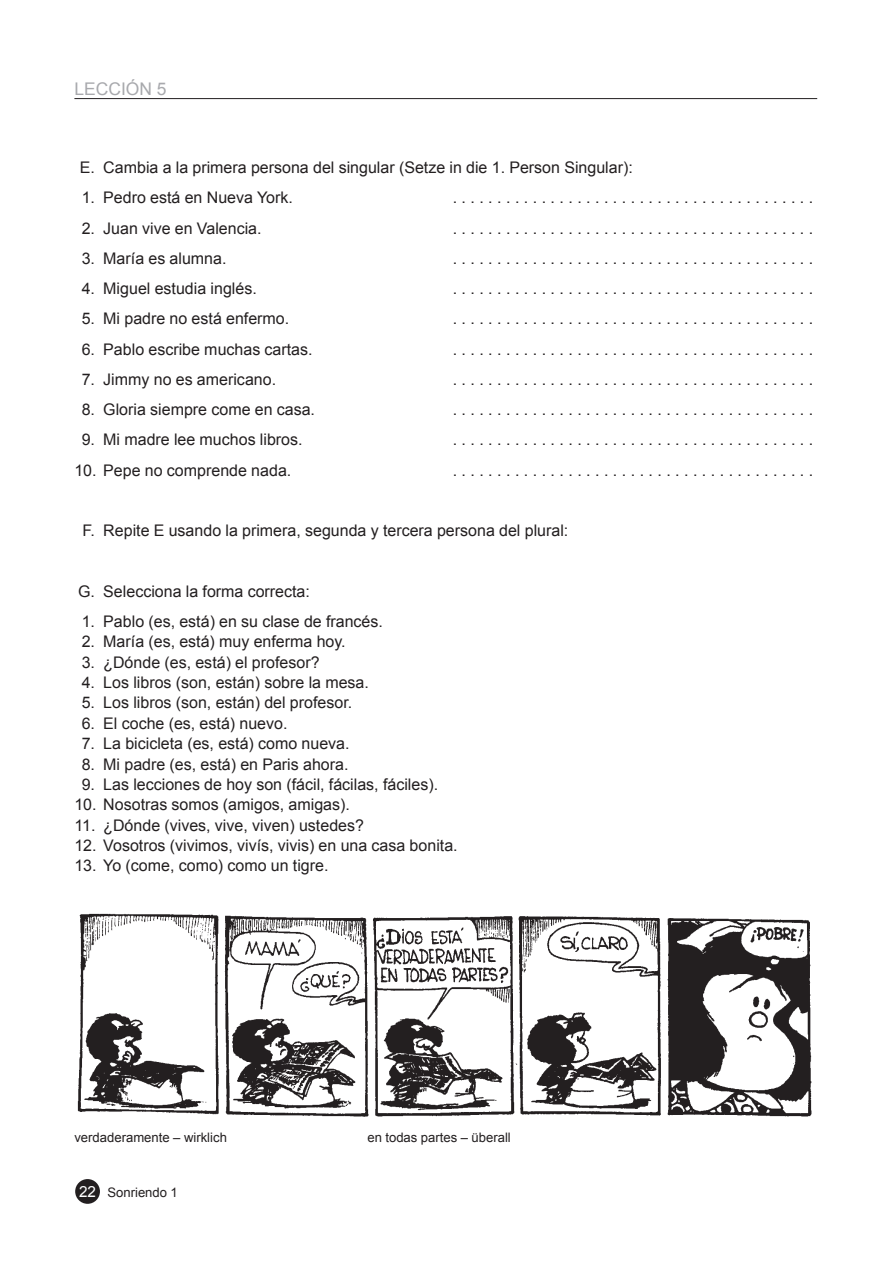
<style>
.page{position:relative;width:893px;height:1263px;background:#fff}
.page>*{position:absolute;margin:0;border:0;box-sizing:border-box;transform-origin:0 0}
.t1{font:17.4px "Arial";color:#a8a9ad}
.t2{font:16.05px "Arial";color:#231f20}
.t3{font:15.3px "Arial";color:#fff}
.t4{font:13.05px "Arial";color:#231f20}
</style>
<div class="page">
<div style="left:75px;top:1179px;width:25px;height:25px;background:#231f20;border-radius:50%"></div>
<hr style="left:74px;top:98px;width:743px;height:1px;background:#231f20">
<img style="left:77px;top:913px;width:735px;height:204px">
<p class="t1" style="left:74px;top:79px;width:93px">LECCIÓN 5</p>
<p class="t2" style="left:80px;top:159px;width:554px">E. Cambia a la primera persona del singular (Setze in die 1. Person Singular):</p>
<p class="t2" style="left:82px;top:189px;width:213px">1. Pedro está en Nueva York.</p>
<p class="t2" style="left:452px;top:189px;width:362px">. . . . . . . . . . . . . . . . . . . . . . . . . . . . . . . . . . . . . . . . .</p>
<p class="t2" style="left:82px;top:219px;width:181px">2. Juan vive en Valencia.</p>
<p class="t2" style="left:452px;top:219px;width:362px">. . . . . . . . . . . . . . . . . . . . . . . . . . . . . . . . . . . . . . . . .</p>
<p class="t2" style="left:82px;top:249px;width:146px">3. María es alumna.</p>
<p class="t2" style="left:452px;top:249px;width:362px">. . . . . . . . . . . . . . . . . . . . . . . . . . . . . . . . . . . . . . . . .</p>
<p class="t2" style="left:82px;top:280px;width:177px">4. Miguel estudia inglés.</p>
<p class="t2" style="left:452px;top:280px;width:362px">. . . . . . . . . . . . . . . . . . . . . . . . . . . . . . . . . . . . . . . . .</p>
<p class="t2" style="left:82px;top:310px;width:209px">5. Mi padre no está enfermo.</p>
<p class="t2" style="left:452px;top:310px;width:362px">. . . . . . . . . . . . . . . . . . . . . . . . . . . . . . . . . . . . . . . . .</p>
<p class="t2" style="left:82px;top:340px;width:232px">6. Pablo escribe muchas cartas.</p>
<p class="t2" style="left:452px;top:340px;width:362px">. . . . . . . . . . . . . . . . . . . . . . . . . . . . . . . . . . . . . . . . .</p>
<p class="t2" style="left:82px;top:370px;width:196px">7. Jimmy no es americano.</p>
<p class="t2" style="left:452px;top:370px;width:362px">. . . . . . . . . . . . . . . . . . . . . . . . . . . . . . . . . . . . . . . . .</p>
<p class="t2" style="left:82px;top:401px;width:235px">8. Gloria siempre come en casa.</p>
<p class="t2" style="left:452px;top:401px;width:362px">. . . . . . . . . . . . . . . . . . . . . . . . . . . . . . . . . . . . . . . . .</p>
<p class="t2" style="left:82px;top:431px;width:222px">9. Mi madre lee muchos libros.</p>
<p class="t2" style="left:452px;top:431px;width:362px">. . . . . . . . . . . . . . . . . . . . . . . . . . . . . . . . . . . . . . . . .</p>
<p class="t2" style="left:74px;top:461px;width:218px">10. Pepe no comprende nada.</p>
<p class="t2" style="left:452px;top:461px;width:362px">. . . . . . . . . . . . . . . . . . . . . . . . . . . . . . . . . . . . . . . . .</p>
<p class="t2" style="left:83px;top:522px;width:487px">F. Repite E usando la primera, segunda y tercera persona del plural:</p>
<p class="t2" style="left:78px;top:582px;width:233px">G. Selecciona la forma correcta:</p>
<p class="t2" style="left:82px;top:612px;width:303px">1. Pablo (es, está) en su clase de francés.</p>
<p class="t2" style="left:82px;top:633px;width:265px">2. María (es, está) muy enferma hoy.</p>
<p class="t2" style="left:82px;top:653px;width:239px">3. ¿Dónde (es, está) el profesor?</p>
<p class="t2" style="left:82px;top:674px;width:289px">4. Los libros (son, están) sobre la mesa.</p>
<p class="t2" style="left:82px;top:694px;width:272px">5. Los libros (son, están) del profesor.</p>
<p class="t2" style="left:82px;top:714px;width:207px">6. El coche (es, está) nuevo.</p>
<p class="t2" style="left:82px;top:735px;width:269px">7. La bicicleta (es, está) como nueva.</p>
<p class="t2" style="left:82px;top:755px;width:268px">8. Mi padre (es, está) en Paris ahora.</p>
<p class="t2" style="left:82px;top:775px;width:358px">9. Las lecciones de hoy son (fácil, fácilas, fáciles).</p>
<p class="t2" style="left:74px;top:796px;width:277px">10. Nosotras somos (amigos, amigas).</p>
<p class="t2" style="left:74px;top:816px;width:291px">11. ¿Dónde (vives, vive, viven) ustedes?</p>
<p class="t2" style="left:74px;top:837px;width:385px">12. Vosotros (vivimos, vivís, vivis) en una casa bonita.</p>
<p class="t2" style="left:74px;top:857px;width:255px">13. Yo (come, como) como un tigre.</p>
<p class="t4" style="left:74px;top:1130px;width:154px">verdaderamente – wirklich</p>
<p class="t4" style="left:367px;top:1130px;width:145px">en todas partes – überall</p>
<p class="t3" style="left:79px;top:1183px;width:18px">22</p>
<p class="t4" style="left:107px;top:1185px;width:72px">Sonriendo 1</p>
</div>
